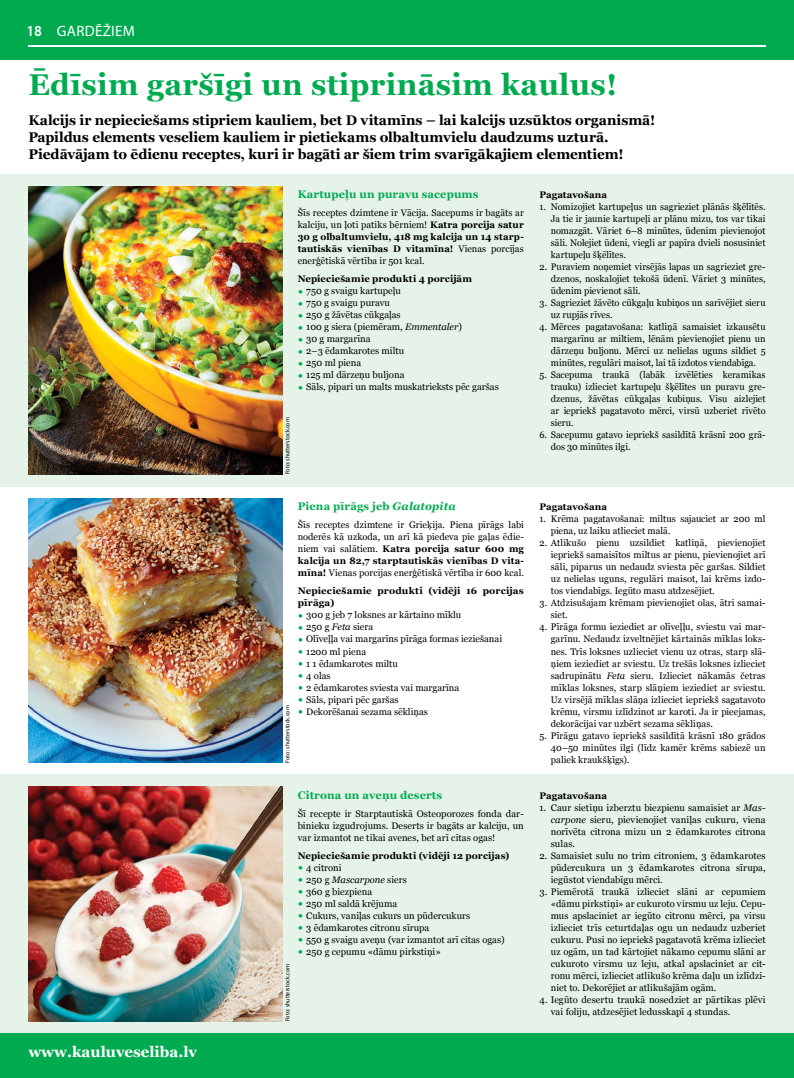
<style>
.page{position:relative;width:794px;height:1078px;background:#fff}
.page>*{position:absolute;margin:0;border:0;box-sizing:border-box;transform-origin:0 0}
.t1{font:700 30px "Georgia";letter-spacing:.01em;color:#00ab50}
.t2{font:700 15px "Georgia";color:#fff}
.t3{font:15px "Myriad Pro";letter-spacing:.02em;color:#fff}
.t4{font:600 15px "Hypatia Sans Pro";color:#fff}
.t5{font:700 14px/17px "Georgia";letter-spacing:-.005em;color:#000}
.t6{font:700 11px "Georgia";letter-spacing:.01em;color:#00ab50}
.t7{font:9.5px/12px "Georgia";color:#000;text-align:justify}
.t8{font:700 9.5px/12px "Georgia";letter-spacing:.01em;color:#000}
.t9{font:italic 9.5px "Georgia";color:#000}
.t10{font:6px "Myriad Pro";color:#000}
.s1{font-weight:700}
.s2{font-size:14px;color:#00ab50}
.s3{font-style:italic}
.s4{font-style:normal;font-size:14px;color:#00ab50}
.s5{font-style:normal}
</style>
<div class="page">
<div style="left:0;top:0;width:794px;height:60px;background:#00ab50"></div>
<div style="left:0;top:1032px;width:794px;height:45px;background:#00ab50"></div>
<hr style="left:28px;top:45px;width:737px;height:1px;background:#fff">
<div style="left:0;top:174px;width:794px;height:312px;background:#e6f3e8"></div>
<div style="left:0;top:774px;width:794px;height:258px;background:#e6f3e8"></div>
<img style="left:28px;top:186px;width:254px;height:288px">
<img style="left:28px;top:498px;width:254px;height:264px">
<img style="left:28px;top:786px;width:254px;height:234px">
<h2 class="t3" style="left:57px;top:22px;width:80px">GARDĒŽIEM</h2>
<h1 class="t1" style="left:28px;top:67px;width:590px">Ēdīsim garšīgi un stiprināsim kaulus!</h1>
<h2 class="t4" style="left:26px;top:20px;width:18px">18</h2>
<p class="t5" style="left:28px;top:111px;width:628px">Kalcijs ir nepieciešams stipriem kauliem, bet D vitamīns – lai kalcijs uzsūktos organismā!<br>Papildus elements veseliem kauliem ir pietiekams olbaltumvielu daudzums uzturā.<br>Piedāvājam to ēdienu receptes, kuri ir bagāti ar šiem trim svarīgākajiem elementiem!</p>
<h2 class="t2" style="left:28px;top:1042px;width:170px">www.kauluveseliba.lv</h2>
<p class="t6" style="left:298px;top:188px;width:182px">Kartupeļu un puravu sacepums</p>
<p class="t7" style="left:298px;top:207px;width:228px">Šīs receptes dzimtene ir Vācija. Sacepums ir bagāts ar kalciju, un ļoti patiks bērniem! <span class="s1">Katra porcija satur 30 g olbaltumvielu, 418 mg kalcija un 14 starp&shy;tautiskās vienības D vitamīna!</span> Vienas porcijas enerģētiskā vērtība ir 501 kcal.</p>
<p class="t8" style="left:298px;top:273px;width:176px">Nepieciešamie produkti 4 porcijām</p>
<p class="t7" style="left:298px;top:285px;width:105px"><span class="s2">•</span> 750 g svaigu kartupeļu</p>
<p class="t7" style="left:298px;top:297px;width:94px"><span class="s2">•</span> 750 g svaigu puravu</p>
<p class="t7" style="left:298px;top:309px;width:104px"><span class="s2">•</span> 250 g žāvētas cūkgaļas</p>
<p class="t7" style="left:298px;top:321px;width:166px"><span class="s2">•</span> 100 g siera (piemēram, <span class="s3">Emmentaler</span>)</p>
<p class="t7" style="left:298px;top:333px;width:74px"><span class="s2">•</span> 30 g margarīna</p>
<p class="t7" style="left:298px;top:345px;width:108px"><span class="s2">•</span> 2–3 ēdamkarotes miltu</p>
<p class="t7" style="left:298px;top:357px;width:65px"><span class="s2">•</span> 250 ml piena</p>
<p class="t7" style="left:298px;top:369px;width:108px"><span class="s2">•</span> 125 ml dārzeņu buljona</p>
<p class="t7" style="left:298px;top:381px;width:202px"><span class="s2">•</span> Sāls, pipari un malts muskatrieksts pēc garšas</p>
<p class="t10" style="left:284px;top:474px;width:59px;rotate:-90deg">Foto: shutterstock.com</p>
<p class="t10" style="left:284px;top:762px;width:59px;rotate:-90deg">Foto: shutterstock.com</p>
<p class="t6" style="left:298px;top:500px;width:159px">Piena pīrāgs jeb <span class="s3">Galatopita</span></p>
<p class="t7" style="left:298px;top:519px;width:228px">Šīs receptes dzimtene ir Grieķija. Piena pīrāgs labi noderēs kā uzkoda, un arī kā piedeva pie gaļas ēdie&shy;niem vai salātiem. <span class="s1">Katra porcija satur 600 mg kalcija un 82,7 starptautiskās vienības D vita&shy;mīna!</span> Vienas porcijas enerģētiskā vērtība ir 600 kcal.</p>
<p class="t8" style="left:298px;top:585px;width:228px">Nepieciešamie produkti (vidēji 16 porcijas pīrāga)</p>
<p class="t7" style="left:298px;top:609px;width:165px"><span class="s2">•</span> 300 g jeb 7 loksnes ar kārtaino mīklu</p>
<p class="t7" style="left:298px;top:621px;width:77px"><span class="s2">•</span> 250 g <span class="s3">Feta</span> siera</p>
<p class="t7" style="left:298px;top:633px;width:206px"><span class="s2">•</span> Olīveļļa vai margarīns pīrāga formas ieziešanai</p>
<p class="t7" style="left:298px;top:645px;width:70px"><span class="s2">•</span> 1200 ml piena</p>
<p class="t7" style="left:298px;top:657px;width:102px"><span class="s2">•</span> 1 1 ēdamkarotes miltu</p>
<p class="t7" style="left:298px;top:669px;width:34px"><span class="s2">•</span> 4 olas</p>
<p class="t7" style="left:298px;top:681px;width:163px"><span class="s2">•</span> 2 ēdamkarotes sviesta vai margarīna</p>
<p class="t7" style="left:298px;top:693px;width:102px"><span class="s2">•</span> Sāls, pipari pēc garšas</p>
<p class="t7" style="left:298px;top:705px;width:132px"><span class="s2">•</span> Dekorēšanai sezama sēkliņas</p>
<p class="t10" style="left:284px;top:1020px;width:59px;rotate:-90deg">Foto: shutterstock.com</p>
<p class="t6" style="left:298px;top:788px;width:146px">Citrona un aveņu deserts</p>
<p class="t7" style="left:298px;top:807px;width:228px">Šī recepte ir Starptautiskā Osteoporozes fonda dar&shy;binieku izgudrojums. Deserts ir bagāts ar kalciju, un var izmantot ne tikai avenes, bet arī citas ogas!</p>
<p class="t8" style="left:298px;top:849px;width:213px">Nepieciešamie produkti (vidēji 12 porcijas)</p>
<p class="t7" style="left:298px;top:861px;width:45px"><span class="s2">•</span> 4 citroni</p>
<p class="t9" style="left:298px;top:873px;width:111px"><span class="s4">•</span> <span class="s5">250 g</span> Mascarpone <span class="s5">siers</span></p>
<p class="t7" style="left:298px;top:885px;width:76px"><span class="s2">•</span> 360 g biezpiena</p>
<p class="t7" style="left:298px;top:897px;width:101px"><span class="s2">•</span> 250 ml saldā krējuma</p>
<p class="t7" style="left:298px;top:909px;width:174px"><span class="s2">•</span> Cukurs, vaniļas cukurs un pūdercukurs</p>
<p class="t7" style="left:298px;top:921px;width:133px"><span class="s2">•</span> 3 ēdamkarotes citronu sīrupa</p>
<p class="t7" style="left:298px;top:933px;width:208px"><span class="s2">•</span> 550 g svaigu aveņu (var izmantot arī citas ogas)</p>
<p class="t7" style="left:298px;top:945px;width:145px"><span class="s2">•</span> 250 g cepumu «dāmu pirkstiņi»</p>
<p class="t8" style="left:539px;top:189px;width:69px">Pagatavošana</p>
<p class="t7" style="left:551px;top:201px;width:216px;text-align:left;text-indent:-11px">1. Nomizojiet kartupeļus un sagrieziet plānās šķēlītēs.<br>Ja tie ir jaunie kartupeļi ar plānu mizu, tos var tikai nomazgāt. Vāriet 6–8 minūtes, ūdenim pievienojot sāli. Nolejiet ūdeni, viegli ar papīra dvieli nosusiniet kartupeļu šķēlītes.</p>
<p class="t7" style="left:551px;top:261px;width:216px;text-indent:-11px">2. Puraviem noņemiet virsējās lapas un sagrieziet gre&shy;dzenos, noskalojiet tekošā ūdenī. Vāriet 3 minūtes, ūdenim pievienot sāli.</p>
<p class="t7" style="left:551px;top:297px;width:216px;text-indent:-11px">3. Sagrieziet žāvēto cūkgaļu kubiņos un sarīvējiet sieru uz rupjās rīves.</p>
<p class="t7" style="left:551px;top:321px;width:216px;text-indent:-11px">4. Mērces pagatavošana: katliņā samaisiet izkausētu margarīnu ar miltiem, lēnām pievienojiet pienu un dārzeņu buljonu. Mērci uz nelielas uguns sildiet 5 minūtes, regulāri maisot, lai tā izdotos viendabīga.</p>
<p class="t7" style="left:551px;top:369px;width:216px;text-indent:-11px">5. Sacepuma traukā (labāk izvēlēties keramikas trauku) izlieciet kartupeļu šķēlītes un puravu gre&shy;dzenus, žāvētas cūkgaļas kubiņus. Visu aizlejiet ar iepriekš pagatavoto mērci, virsū uzberiet rīvēto sieru.</p>
<p class="t7" style="left:551px;top:429px;width:216px;text-indent:-11px">6. Sacepumu gatavo iepriekš sasildītā krāsnī 200 grā&shy;dos 30 minūtes ilgi.</p>
<p class="t8" style="left:539px;top:501px;width:69px">Pagatavošana</p>
<p class="t7" style="left:551px;top:513px;width:216px;text-indent:-11px">1. Krēma pagatavošanai: miltus sajauciet ar 200 ml piena, uz laiku atlieciet malā.</p>
<p class="t7" style="left:551px;top:537px;width:216px;text-indent:-11px">2. Atlikušo pienu uzsildiet katliņā, pievienojiet iepriekš samaisītos miltus ar pienu, pievienojiet arī sāli, piparus un nedaudz sviesta pēc garšas. Sildiet uz nelielas uguns, regulāri maisot, lai krēms izdo&shy;tos viendabīgs. Iegūto masu atdzesējiet.</p>
<p class="t7" style="left:551px;top:597px;width:216px;text-indent:-11px">3. Atdzisušajam krēmam pievienojiet olas, ātri samai&shy;siet.</p>
<p class="t7" style="left:551px;top:621px;width:216px;text-align:left;text-indent:-11px">4. Pīrāga formu ieziediet ar olīveļļu, sviestu vai mar&shy;garīnu. Nedaudz izveltnējiet kārtainās mīklas loks&shy;nes. Trīs loksnes uzlieciet vienu uz otras, starp slā&shy;ņiem ieziediet ar sviestu. Uz trešās loksnes izlieciet sadrupinātu <span class="s3">Feta</span> sieru<span class="s3">.</span> Izlieciet nākamās četras mīklas loksnes, starp slāņiem ieziediet ar sviestu.<br>Uz virsējā mīklas slāņa izlieciet iepriekš sagatavoto krēmu, virsmu izlīdzinot ar karoti. Ja ir pieejamas, dekorācijai var uzbērt sezama sēkliņas.</p>
<p class="t7" style="left:551px;top:729px;width:216px;text-indent:-11px">5. Pīrāgu gatavo iepriekš sasildītā krāsnī 180 grādos 40–50 minūtes ilgi (līdz kamēr krēms sabiezē un paliek kraukšķīgs).</p>
<p class="t8" style="left:539px;top:789px;width:69px">Pagatavošana</p>
<p class="t7" style="left:551px;top:801px;width:216px;text-indent:-11px">1. Caur sietiņu izberztu biezpienu samaisiet ar <span class="s3">Mas&shy;carpone</span> sieru, pievienojiet vaniļas cukuru, viena norīvēta citrona mizu un 2 ēdamkarotes citrona sulas.</p>
<p class="t7" style="left:551px;top:849px;width:216px;text-indent:-11px">2. Samaisiet sulu no trim citroniem, 3 ēdamkarotes pūdercukura un 3 ēdamkarotes citrona sīrupa, iegūstot viendabīgu mērci.</p>
<p class="t7" style="left:551px;top:885px;width:216px;text-indent:-11px">3. Piemērotā traukā izlieciet slāni ar cepumiem «dāmu pirkstiņi» ar cukuroto virsmu uz leju. Cepu&shy;mus apslaciniet ar iegūto citronu mērci, pa virsu izlieciet trīs ceturtdaļas ogu un nedaudz uzberiet cukuru. Pusi no iepriekš pagatavotā krēma izlieciet uz ogām, un tad kārtojiet nākamo cepumu slāni ar cukuroto virsmu uz leju, atkal apslaciniet ar cit&shy;ronu mērci, izlieciet atlikušo krēma daļu un izlīdzi&shy;niet to. Dekorējiet ar atlikušajām ogām.</p>
<p class="t7" style="left:551px;top:993px;width:216px;text-indent:-11px">4. Iegūto desertu traukā nosedziet ar pārtikas plēvi vai foliju, atdzesējiet ledusskapī 4 stundas.</p>
</div>
